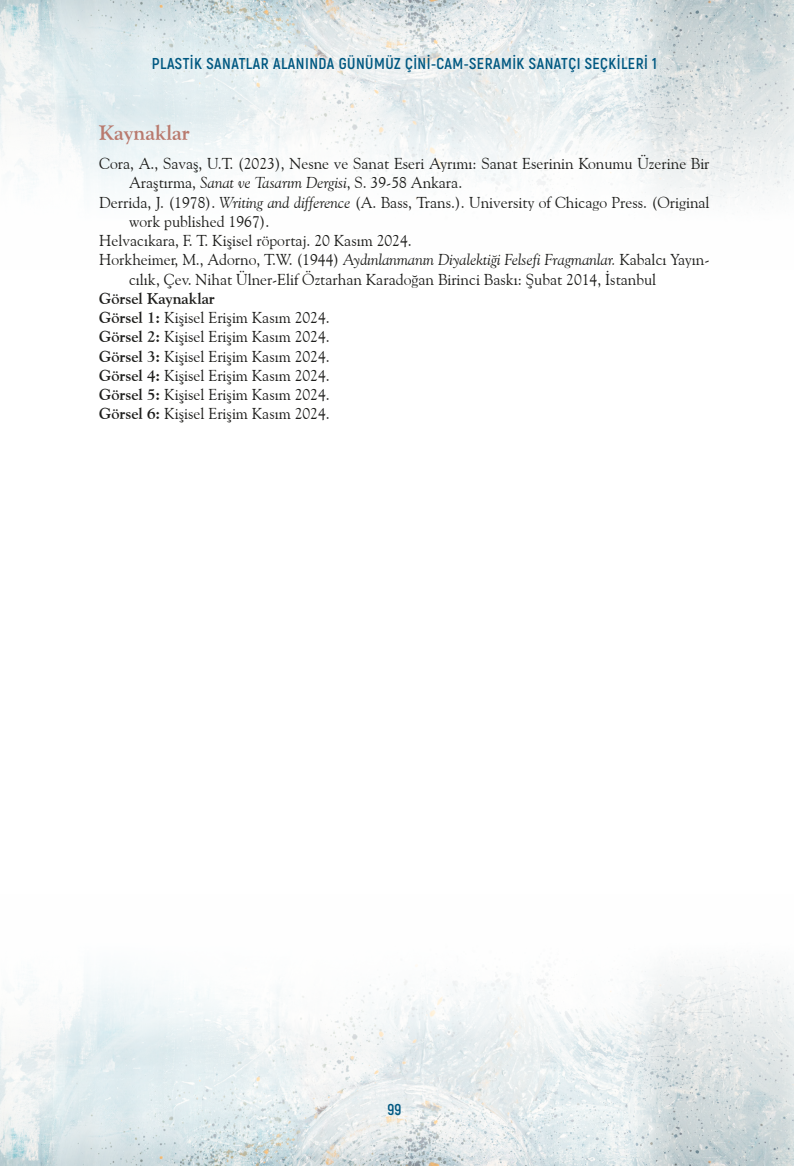
<style>
.page{position:relative;width:794px;height:1166px;background:#fff}
.page>*{position:absolute;margin:0;border:0;box-sizing:border-box;transform-origin:0 0}
.başlık_2{font:700 21px "Goudy Old Style BT";color:#b97a6e}
.kaynaklar{font:15.75px/19.2px "Goudy Old Style BT";color:#1d1d1b}
.t1{font:700 15.75px "Akrobat";letter-spacing:.03em;color:#005881}
.kaynaklar-2{font:700 15.75px "Goudy Old Style BT";color:#1d1d1b}
.s1{font-style:italic}
.s2{font-weight:700}
</style>
<div class="page">
<img style="left:1px;top:957px;width:793px;height:209px">
<img style="left:1px;top:0;width:793px;height:207px">
<p class="t1" style="left:152px;top:54px;width:506px">PLASTİK SANATLAR ALANINDA GÜNÜMÜZ ÇİNİ-CAM-SERAMİK SANATÇI SEÇKİLERİ 1</p>
<p class="başlık_2" style="left:99px;top:120px;width:92px">Kaynaklar</p>
<p class="kaynaklar" style="left:129px;top:154px;width:582px;text-indent:-30px">Cora, A., Savaş, U.T. (2023), Nesne ve Sanat Eseri Ayrımı: Sanat Eserinin Konumu Üzerine Bir<br>Araştırma, <span class="s1">Sanat ve Tasarım Dergisi</span>, S. 39-58 Ankara.</p>
<p class="kaynaklar" style="left:129px;top:192px;width:582px;text-indent:-30px">Derrida, J. (1978). <span class="s1">Writing and difference</span> (A. Bass, Trans.). University of Chicago Press. (Original work published 1967).</p>
<p class="kaynaklar" style="left:99px;top:231px;width:314px">Helvacıkara, F. T. Kişisel röportaj. 20 Kasım 2024.</p>
<p class="kaynaklar" style="left:129px;top:250px;width:582px;text-indent:-30px">Horkheimer, M., Adorno, T.W. (1944) <span class="s1">Aydınlanmanın Diyalektiği Felsefi Fragmanlar.</span> Kabalcı Yayın&shy;cılık, Çev. Nihat Ülner-Elif Öztarhan Karadoğan Birinci Baskı: Şubat 2014, İstanbul</p>
<p class="kaynaklar-2" style="left:99px;top:289px;width:117px">Görsel Kaynaklar</p>
<p class="kaynaklar" style="left:99px;top:308px;width:232px"><span class="s2">Görsel 1:</span> Kişisel Erişim Kasım 2024.</p>
<p class="kaynaklar" style="left:99px;top:327px;width:232px"><span class="s2">Görsel 2:</span> Kişisel Erişim Kasım 2024.</p>
<p class="kaynaklar" style="left:99px;top:346px;width:232px"><span class="s2">Görsel 3:</span> Kişisel Erişim Kasım 2024.</p>
<p class="kaynaklar" style="left:99px;top:366px;width:232px"><span class="s2">Görsel 4:</span> Kişisel Erişim Kasım 2024.</p>
<p class="kaynaklar" style="left:99px;top:385px;width:232px"><span class="s2">Görsel 5:</span> Kişisel Erişim Kasım 2024.</p>
<p class="kaynaklar" style="left:99px;top:404px;width:232px"><span class="s2">Görsel 6:</span> Kişisel Erişim Kasım 2024.</p>
<p class="t1" style="left:387px;top:1099px;width:16px">99</p>
</div>
